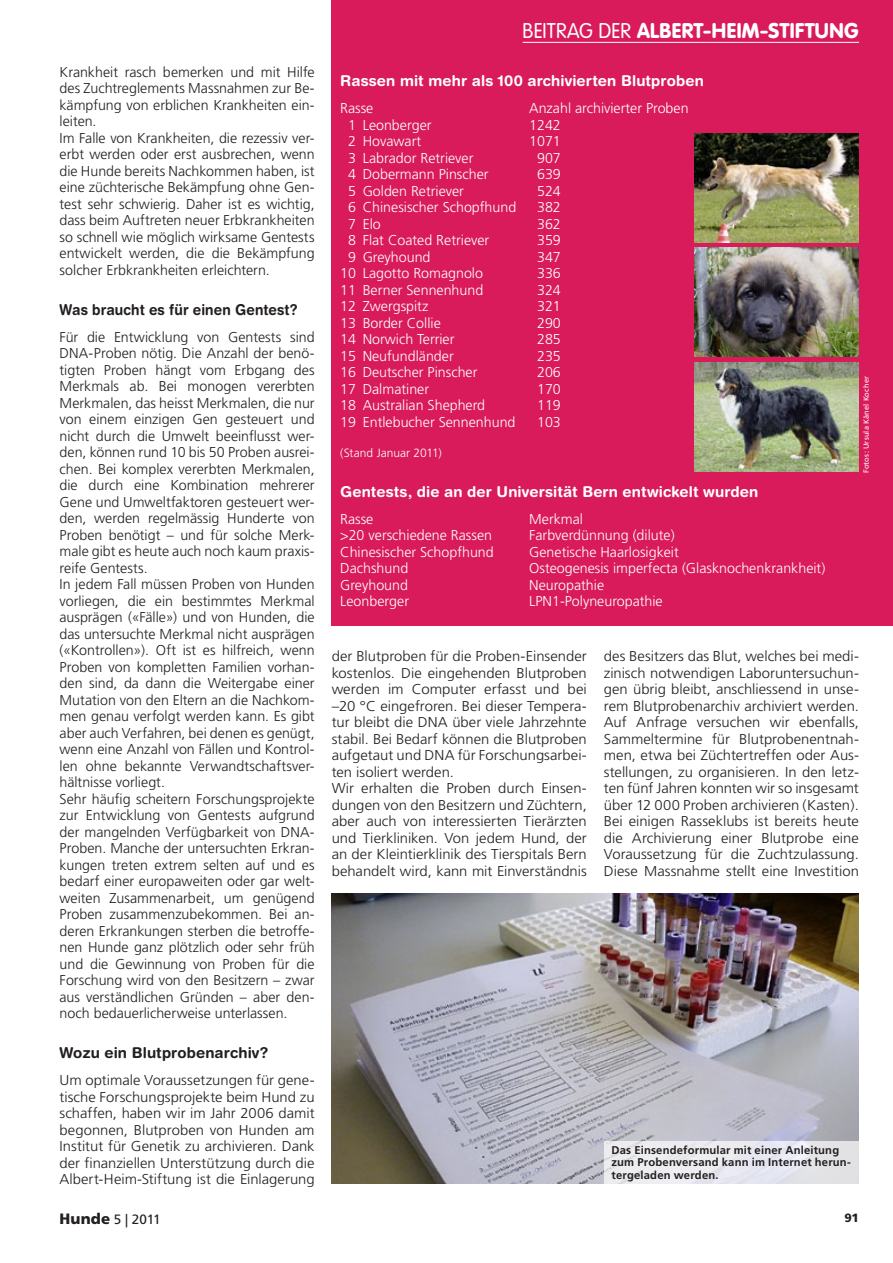
<style>
.page{position:relative;width:893px;height:1263px;background:#fff}
.page>*{position:absolute;margin:0;border:0;box-sizing:border-box;transform-origin:0 0}
.t1{font:900 21px "VAG Rounded";letter-spacing:.02em;color:#fff}
.t2{font:700 15px "Helvetica Rounded";letter-spacing:.01em;color:#fff}
.t3{font:700 15px "Helvetica Rounded";letter-spacing:.01em;color:#231f20;scale:.92 1}
.t4{font:700 15px "Helvetica Rounded";letter-spacing:.01em;color:#231f20}
.t5{font:300 14.25px/16.5px "Frutiger";color:#231f20}
.t6{font:300 14.25px/16.5px "Frutiger";color:#231f20;text-align:justify;scale:1.04 1}
.t7{font:300 14.25px "Frutiger";color:#fff}
.t8{font:13.5px "Frutiger";color:#231f20}
.t9{font:300 12px "Frutiger";letter-spacing:.005em;color:#fff}
.t10{font:900 12px "Frutiger";color:#231f20}
.t11{font:700 11.25px/12px "Frutiger";letter-spacing:.015em;color:#231f20}
.t12{font:7.5px "Frutiger";letter-spacing:.02em;color:#fff}
.s1{font-weight:300}
.s2{font-weight:900;font-size:15px}
</style>
<div class="page">
<div style="left:332px;top:0;width:561px;height:625px;background:#d91a5b"></div>
<img style="left:694px;top:133px;width:165px;height:109px">
<img style="left:694px;top:248px;width:165px;height:109px">
<img style="left:694px;top:363px;width:165px;height:109px">
<hr style="left:523px;top:42px;width:336px;height:1px;background:#fff">
<img style="left:332px;top:893px;width:527px;height:290px">
<svg style="left:604px;top:1141px;width:255px;height:43px;fill:#e8e9f0"></svg>
<p class="t5" style="left:60px;top:64px;width:257px">Krankheit rasch bemerken und mit Hilfe des Zuchtreglements Massnahmen zur Be&shy;kämpfung von erblichen Krankheiten ein&shy;leiten.<br>Im Falle von Krankheiten, die rezessiv ver&shy;erbt werden oder erst ausbrechen, wenn die Hunde bereits Nachkommen haben, ist eine züchterische Bekämpfung ohne Gen&shy;test sehr schwierig. Daher ist es wichtig, dass beim Auftreten neuer Erbkrankheiten so schnell wie möglich wirksame Gentests entwickelt werden, die die Bekämpfung solcher Erbkrankheiten erleichtern.</p>
<p class="t3" style="left:60px;top:300px;width:260px">Was braucht es für einen Gentest?</p>
<p class="t5" style="left:60px;top:329px;width:257px">Für die Entwicklung von Gentests sind DNA-Proben nötig. Die Anzahl der benö&shy;tigten Proben hängt vom Erbgang des Merkmals ab. Bei monogen vererbten Merkmalen, das heisst Merkmalen, die nur von einem einzigen Gen gesteuert und nicht durch die Umwelt beeinflusst wer&shy;den, können rund 10 bis 50 Proben ausrei&shy;chen. Bei komplex vererbten Merkmalen, die durch eine Kombination mehrerer Gene und Umweltfaktoren gesteuert wer&shy;den, werden regelmässig Hunderte von Proben benötigt – und für solche Merk&shy;male gibt es heute auch noch kaum praxis&shy;reife Gentests.<br>In jedem Fall müssen Proben von Hunden vorliegen, die ein bestimmtes Merkmal ausprägen («Fälle») und von Hunden, die das untersuchte Merkmal nicht ausprägen («Kontrollen»). Oft ist es hilfreich, wenn Proben von kompletten Familien vorhan&shy;den sind, da dann die Weitergabe einer Mutation von den Eltern an die Nachkom&shy;men genau verfolgt werden kann. Es gibt aber auch Verfahren, bei denen es genügt, wenn eine Anzahl von Fällen und Kontrol&shy;len ohne bekannte Verwandtschaftsver&shy;hältnisse vorliegt.<br>Sehr häufig scheitern Forschungsprojekte zur Entwicklung von Gentests aufgrund der mangelnden Verfügbarkeit von DNA-Proben. Manche der untersuchten Erkran&shy;kungen treten extrem selten auf und es bedarf einer europaweiten oder gar welt&shy;weiten Zusammenarbeit, um genügend Proben zusammenzubekommen. Bei an&shy;deren Erkrankungen sterben die betroffe&shy;nen Hunde ganz plötzlich oder sehr früh und die Gewinnung von Proben für die Forschung wird von den Besitzern – zwar aus verständlichen Gründen – aber den&shy;noch bedauerlicherweise unterlassen.</p>
<p class="t4" style="left:60px;top:1044px;width:210px">Wozu ein Blutprobenarchiv?</p>
<p class="t6" style="left:60px;top:1072px;width:247px">Um optimale Voraussetzungen für gene&shy;tische Forschungsprojekte beim Hund zu schaffen, haben wir im Jahr 2006 damit begonnen, Blutproben von Hunden am Institut für Genetik zu archivieren. Dank der finanziellen Unterstützung durch die Albert-Heim-Stiftung ist die Einlagerung</p>
<h1 class="t1" style="left:522px;top:18px;width:338px"><span class="s1">BEITRAG DER</span> ALBERT-HEIM-STIFTUNG</h1>
<p class="t2" style="left:340px;top:72px;width:365px">Rassen mit mehr als 100 archivierten Blutproben</p>
<p class="t7" style="left:340px;top:100px;width:35px">Rasse</p>
<p class="t7" style="left:529px;top:100px;width:161px">Anzahl archivierter Proben</p>
<p class="t7" style="left:348px;top:117px;width:85px">1 Leonberger</p>
<p class="t7" style="left:529px;top:117px;width:33px">1242</p>
<p class="t7" style="left:348px;top:133px;width:75px">2 Hovawart</p>
<p class="t7" style="left:529px;top:133px;width:33px">1071</p>
<p class="t7" style="left:348px;top:150px;width:127px">3 Labrador Retriever</p>
<p class="t7" style="left:537px;top:150px;width:25px">907</p>
<p class="t7" style="left:348px;top:166px;width:142px">4 Dobermann Pinscher</p>
<p class="t7" style="left:537px;top:166px;width:25px">639</p>
<p class="t7" style="left:348px;top:183px;width:117px">5 Golden Retriever</p>
<p class="t7" style="left:537px;top:183px;width:25px">524</p>
<p class="t7" style="left:348px;top:199px;width:170px">6 Chinesischer Schopfhund</p>
<p class="t7" style="left:537px;top:199px;width:25px">382</p>
<p class="t7" style="left:348px;top:216px;width:34px">7 Elo</p>
<p class="t7" style="left:537px;top:216px;width:25px">362</p>
<p class="t7" style="left:348px;top:232px;width:143px">8 Flat Coated Retriever</p>
<p class="t7" style="left:537px;top:232px;width:25px">359</p>
<p class="t7" style="left:348px;top:249px;width:84px">9 Greyhound</p>
<p class="t7" style="left:537px;top:249px;width:25px">347</p>
<p class="t7" style="left:340px;top:265px;width:144px">10 Lagotto Romagnolo</p>
<p class="t7" style="left:537px;top:265px;width:25px">336</p>
<p class="t7" style="left:340px;top:282px;width:145px">11 Berner Sennenhund</p>
<p class="t7" style="left:537px;top:282px;width:25px">324</p>
<p class="t7" style="left:340px;top:298px;width:90px">12 Zwergspitz</p>
<p class="t7" style="left:537px;top:298px;width:25px">321</p>
<p class="t7" style="left:340px;top:315px;width:102px">13 Border Collie</p>
<p class="t7" style="left:537px;top:315px;width:25px">290</p>
<p class="t7" style="left:340px;top:331px;width:116px">14 Norwich Terrier</p>
<p class="t7" style="left:537px;top:331px;width:25px">285</p>
<p class="t7" style="left:340px;top:348px;width:115px">15 Neufundländer</p>
<p class="t7" style="left:537px;top:348px;width:25px">235</p>
<p class="t7" style="left:340px;top:364px;width:139px">16 Deutscher Pinscher</p>
<p class="t7" style="left:537px;top:364px;width:25px">206</p>
<p class="t7" style="left:340px;top:381px;width:90px">17 Dalmatiner</p>
<p class="t7" style="left:537px;top:381px;width:25px">170</p>
<p class="t7" style="left:340px;top:397px;width:146px">18 Australian Shepherd</p>
<p class="t7" style="left:537px;top:397px;width:25px">119</p>
<p class="t7" style="left:340px;top:414px;width:177px">19 Entlebucher Sennenhund</p>
<p class="t7" style="left:537px;top:414px;width:25px">103</p>
<p class="t9" style="left:340px;top:446px;width:103px">(Stand Januar 2011)</p>
<p class="t2" style="left:340px;top:482px;width:420px">Gentests, die an der Universität Bern entwickelt wurden</p>
<p class="t7" style="left:340px;top:511px;width:35px">Rasse</p>
<p class="t7" style="left:529px;top:511px;width:55px">Merkmal</p>
<p class="t7" style="left:340px;top:527px;width:153px">&gt;20 verschiedene Rassen</p>
<p class="t7" style="left:529px;top:527px;width:147px">Farbverdünnung (dilute)</p>
<p class="t7" style="left:340px;top:544px;width:155px">Chinesischer Schopfhund</p>
<p class="t7" style="left:529px;top:544px;width:151px">Genetische Haarlosigkeit</p>
<p class="t7" style="left:340px;top:560px;width:70px">Dachshund</p>
<p class="t7" style="left:529px;top:560px;width:298px">Osteogenesis imperfecta (Glasknochenkrankheit)</p>
<p class="t7" style="left:340px;top:577px;width:69px">Greyhound</p>
<p class="t7" style="left:529px;top:577px;width:76px">Neuropathie</p>
<p class="t7" style="left:340px;top:593px;width:70px">Leonberger</p>
<p class="t7" style="left:529px;top:593px;width:135px">LPN1-Polyneuropathie</p>
<p class="t12" style="left:862px;top:473px;width:98px;rotate:-90deg">Fotos: Ursula Känel Kocher</p>
<p class="t6" style="left:332px;top:648px;width:247px;text-align:left">der Blutproben für die Proben-Einsender kostenlos. Die eingehenden Blutproben werden im Computer erfasst und bei –20 °C eingefroren. Bei dieser Tempera&shy;tur bleibt die DNA über viele Jahrzehnte stabil. Bei Bedarf können die Blutproben aufgetaut und DNA für Forschungsarbei&shy;ten isoliert werden.<br>Wir erhalten die Proben durch Einsen&shy;dungen von den Besitzern und Züchtern, aber auch von interessierten Tierärzten und Tierkliniken. Von jedem Hund, der an der Kleintierklinik des Tierspitals Bern behandelt wird, kann mit Einverständnis</p>
<p class="t6" style="left:604px;top:648px;width:247px">des Besitzers das Blut, welches bei medi&shy;zinisch notwendigen Laboruntersuchun&shy;gen übrig bleibt, anschliessend in unse&shy;rem Blutprobenarchiv archiviert werden.<br>Auf Anfrage versuchen wir ebenfalls, Sammeltermine für Blutprobenentnah&shy;men, etwa bei Züchtertreffen oder Aus&shy;stellungen, zu organisieren. In den letz&shy;ten fünf Jahren konnten wir so insgesamt über 12 000 Proben archivieren (Kasten).<br>Bei einigen Rasseklubs ist bereits heute die Archivierung einer Blutprobe eine Voraussetzung für die Zuchtzulassung.<br>Diese Massnahme stellt eine Investition</p>
<p class="t11" style="left:611px;top:1144px;width:241px">Das Einsendeformular mit einer Anleitung zum Probenversand kann im Internet herun&shy;tergeladen werden.</p>
<p class="t8" style="left:60px;top:1212px;width:103px"><span class="s2">Hunde</span> 5 | 2011</p>
<p class="t10" style="left:844px;top:1210px;width:16px">91</p>
</div>
